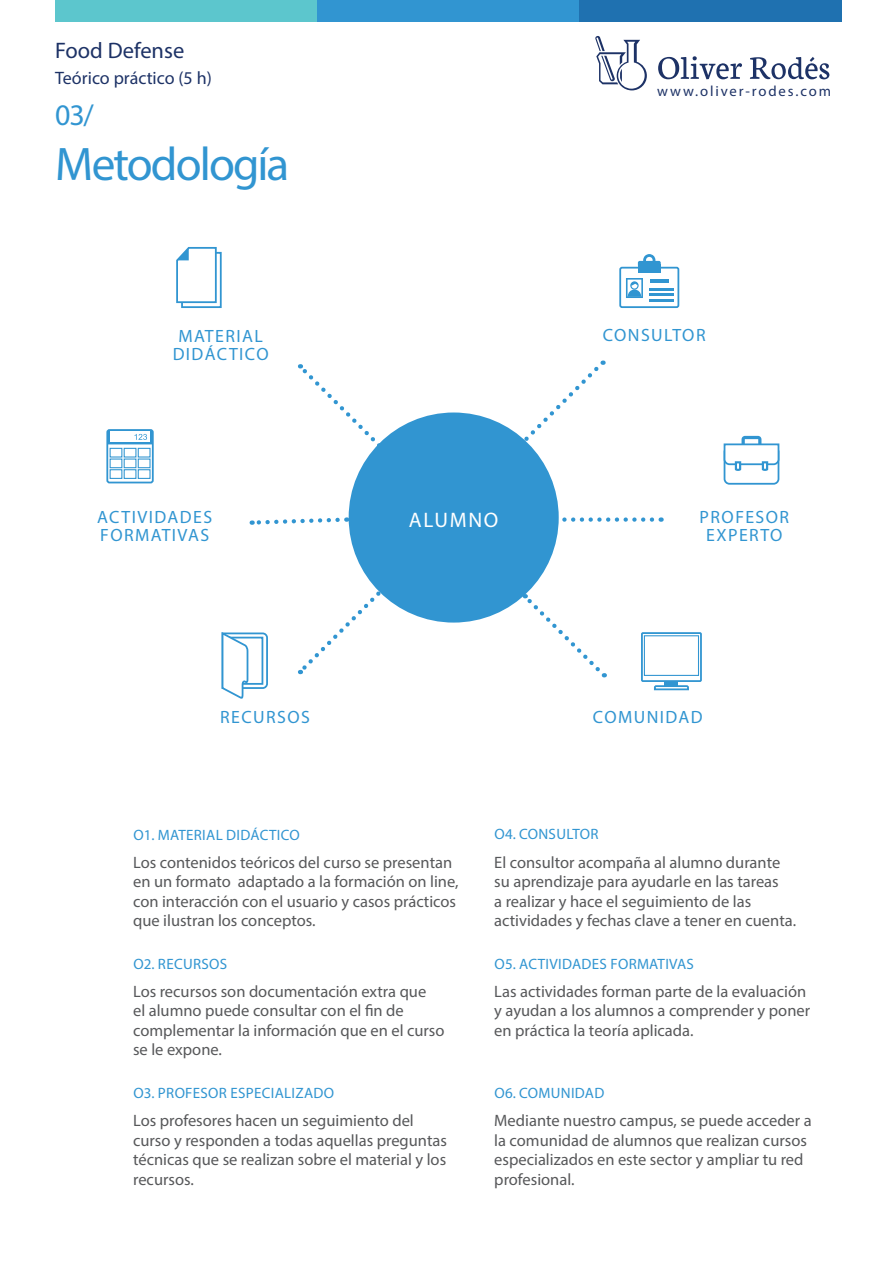
<style>
.page{position:relative;width:893px;height:1263px;background:#fff}
.page>*{position:absolute;margin:0;border:0;box-sizing:border-box;transform-origin:0 0}
.t1{font:47.25px "Myriad Pro";letter-spacing:-.04em;color:#3195d1}
.t2{font:30px "Myriad Pro";color:#3195d1}
.t3{font:22.5px "Myriad Pro";color:#1d3266}
.t4{font:21px "Myriad Pro";letter-spacing:.08em;color:#fff}
.t5{font:18px "Myriad Pro";color:#1d3266}
.t6{font:17.85px "Myriad Pro";letter-spacing:.08em;color:#3195d1}
.t7{font:16.5px/19.5px "Myriad Pro";color:#57585a}
.t8{font:15px "Myriad Pro";letter-spacing:.02em;color:#3195d1}
.t9{font:14.7px "Myriad Pro";letter-spacing:.13em;color:#1d3266}
</style>
<div class="page">
<svg style="left:658px;top:56px;width:84px;height:23px"></svg>
<svg style="left:750px;top:57px;width:79px;height:22px"></svg>
<svg style="left:595px;top:36px;width:52px;height:54px"></svg>
<div style="left:55px;top:0;width:262px;height:21px;background:#5cc6cd"></div>
<div style="left:317px;top:0;width:263px;height:21px;background:#3195d1"></div>
<div style="left:580px;top:0;width:262px;height:21px;background:#1f71b0"></div>
<svg style="left:298px;top:364px;width:81px;height:81px"></svg>
<svg style="left:522px;top:594px;width:83px;height:83px"></svg>
<svg style="left:298px;top:573px;width:100px;height:102px"></svg>
<svg style="left:524px;top:361px;width:80px;height:93px"></svg>
<svg style="left:562px;top:517px;width:90px;height:5px"></svg>
<svg style="left:252px;top:517px;width:95px;height:8px"></svg>
<div style="left:349px;top:412px;width:210px;height:211px;background:#3195d1;border-radius:50%"></div>
<div style="left:106px;top:429px;width:48px;height:54px;border:2px solid #3195d1;border-radius:2px"></div>
<svg style="left:107px;top:429px;width:46px;height:50px"></svg>
<svg style="left:176px;top:247px;width:46px;height:61px"></svg>
<svg style="left:221px;top:632px;width:47px;height:66px"></svg>
<div style="left:619px;top:267px;width:60px;height:41px;border:2px solid #3195d1;border-radius:2px"></div>
<svg style="left:626px;top:278px;width:17px;height:20px"></svg>
<hr style="left:650px;top:279px;width:18px;height:4px;background:#3195d1">
<hr style="left:650px;top:288px;width:24px;height:3px;background:#3195d1">
<hr style="left:650px;top:293px;width:24px;height:3px;background:#3195d1">
<hr style="left:650px;top:299px;width:24px;height:2px;background:#3195d1">
<div style="left:638px;top:264px;width:23px;height:8px;background:#3195d1"></div>
<svg style="left:638px;top:254px;width:23px;height:10px"></svg>
<svg style="left:723px;top:436px;width:57px;height:49px"></svg>
<div style="left:665px;top:680px;width:13px;height:7px;background:#3195d1"></div>
<div style="left:641px;top:632px;width:61px;height:50px;border:2px solid #3195d1"></div>
<div style="left:644px;top:635px;width:55px;height:41px;border:1px solid #3195d1"></div>
<svg style="left:654px;top:684px;width:35px;height:7px"></svg>
<h3 class="t3" style="left:55px;top:37px;width:130px">Food Defense</h3>
<p class="t5" style="left:55px;top:67px;width:158px">Teórico práctico (5 h)</p>
<p class="t2" style="left:55px;top:96px;width:40px">03/</p>
<p class="t1" style="left:55px;top:135px;width:235px">Metodología</p>
<p class="t6" style="left:178px;top:325px;width:86px">MATERIAL</p>
<p class="t6" style="left:173px;top:343px;width:97px">DIDÁCTICO</p>
<p class="t6" style="left:97px;top:506px;width:116px">ACTIVIDADES</p>
<p class="t6" style="left:100px;top:524px;width:110px">FORMATIVAS</p>
<p class="t6" style="left:220px;top:706px;width:91px">RECURSOS</p>
<p class="t4" style="left:409px;top:507px;width:91px">ALUMNO</p>
<p class="t9" style="left:657px;top:82px;width:175px">www.oliver-rodes.com</p>
<p class="t6" style="left:603px;top:324px;width:104px">CONSULTOR</p>
<p class="t6" style="left:700px;top:506px;width:91px">PROFESOR</p>
<p class="t6" style="left:706px;top:524px;width:78px">EXPERTO</p>
<p class="t6" style="left:593px;top:706px;width:111px">COMUNIDAD</p>
<p class="t8" style="left:133px;top:826px;width:168px">O1. MATERIAL DIDÁCTICO</p>
<p class="t8" style="left:494px;top:825px;width:105px">O4. CONSULTOR</p>
<p class="t7" style="left:133px;top:852px;width:327px">Los contenidos teóricos del curso se presentan en un formato adaptado a la formación on line, con interacción con el usuario y casos prácticos que ilustran los conceptos.</p>
<p class="t7" style="left:494px;top:852px;width:303px">El consultor acompaña al alumno durante su aprendizaje para ayudarle en las tareas<br>a realizar y hace el seguimiento de las actividades y fechas clave a tener en cuenta.</p>
<p class="t8" style="left:133px;top:955px;width:95px">O2. RECURSOS</p>
<p class="t8" style="left:494px;top:955px;width:201px">O5. ACTIVIDADES FORMATIVAS</p>
<p class="t7" style="left:133px;top:981px;width:313px">Los recursos son documentación extra que<br>el alumno puede consultar con el fin de complementar la información que en el curso se le expone.</p>
<p class="t7" style="left:494px;top:981px;width:317px">Las actividades forman parte de la evaluación y ayudan a los alumnos a comprender y poner en práctica la teoría aplicada.</p>
<p class="t8" style="left:133px;top:1084px;width:202px">O3. PROFESOR ESPECIALIZADO</p>
<p class="t8" style="left:494px;top:1084px;width:111px">O6. COMUNIDAD</p>
<p class="t7" style="left:133px;top:1110px;width:315px">Los profesores hacen un seguimiento del curso y responden a todas aquellas preguntas técnicas que se realizan sobre el material y los recursos.</p>
<p class="t7" style="left:494px;top:1110px;width:319px">Mediante nuestro campus, se puede acceder a la comunidad de alumnos que realizan cursos especializados en este sector y ampliar tu red profesional.</p>
</div>
